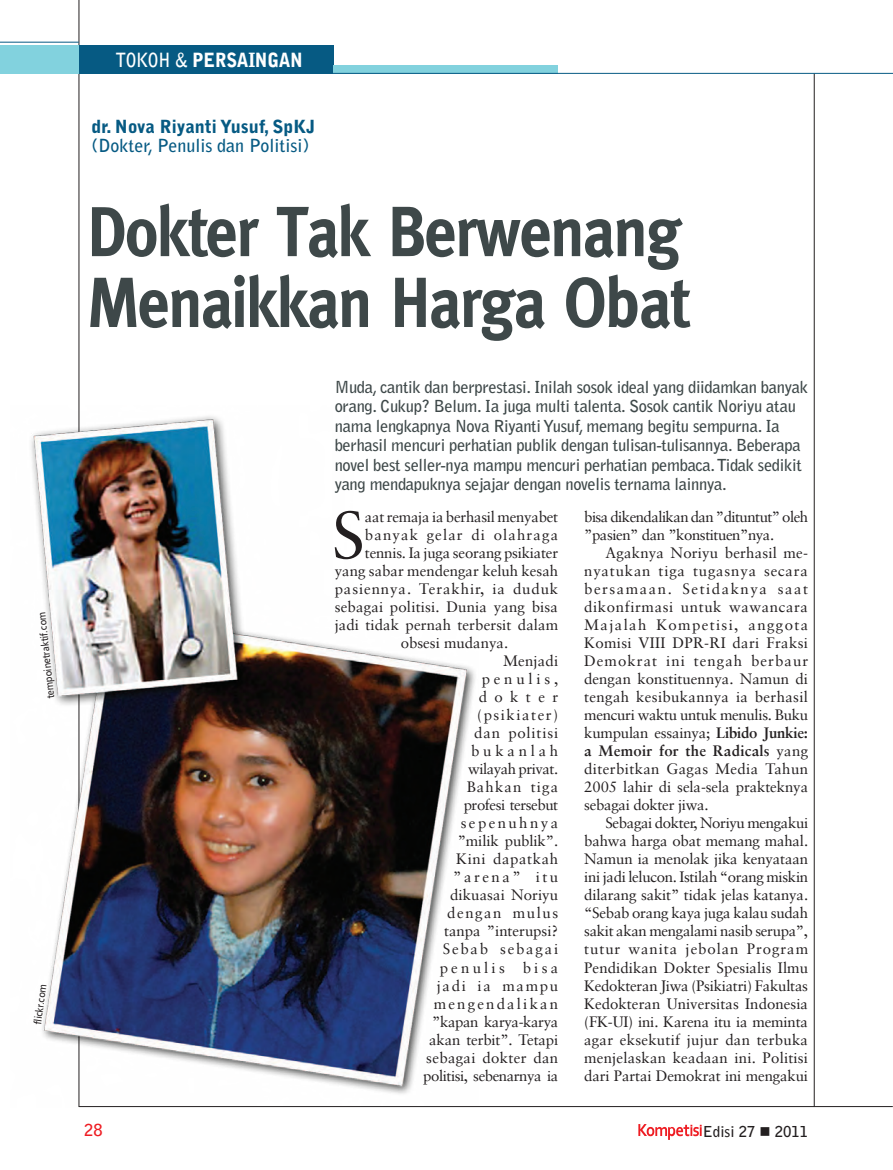
<style>
.page{position:relative;width:893px;height:1170px;background:#fff}
.page>*{position:absolute;margin:0;border:0;box-sizing:border-box;transform-origin:0 0}
.t1{font:700 70.8px/70.8px "Meta";letter-spacing:-.02em;color:#3e4849;scale:.9 1}
.t2{font:66.6px "Sabon";color:#231f20}
.t3{font:900 19.5px "Bell Gothic Std";letter-spacing:-.015em;color:#fff;scale:.9 1}
.t4{font:700 18px "Bell Gothic Std";color:#065a83}
.t5{font:900 18px "Bell Gothic Std";color:#065a83}
.t6{font:700 16.5px/19.5px "Bell Gothic Std";letter-spacing:-.02em;color:#3e4849}
.t7{font:700 16.5px "Bell Gothic Std";color:#ee1d23}
.t8{font:15px/18px "Sabon";color:#231f20;text-align:justify}
.t9{font:15px/18px "Sabon";letter-spacing:-.035em;color:#231f20}
.t10{font:15px "Sabon";letter-spacing:-.03em;color:#231f20}
.t11{font:15px "Sabon";letter-spacing:.075em;color:#231f20}
.t12{font:15px "Sabon";letter-spacing:.06em;color:#231f20}
.t13{font:15px "Sabon";letter-spacing:-.025em;color:#231f20}
.t14{font:15px "Sabon";letter-spacing:.25em;color:#231f20}
.t15{font:15px "Sabon";letter-spacing:.02em;color:#231f20}
.t16{font:15px "Sabon";letter-spacing:.145em;color:#231f20}
.t17{font:700 15px "Bell Gothic Std";color:#231f20}
.t18{font:15px "Sabon";letter-spacing:.04em;color:#231f20}
.t19{font:15px "Sabon";letter-spacing:.115em;color:#231f20}
.t20{font:15px "Sabon";letter-spacing:.1em;color:#231f20}
.t21{font:15px "Sabon";letter-spacing:.055em;color:#231f20}
.t22{font:15px "Sabon";letter-spacing:.105em;color:#231f20}
.t23{font:15px "Sabon";letter-spacing:.215em;color:#231f20}
.t24{font:15px "Sabon";letter-spacing:.11em;color:#231f20}
.t25{font:15px "Sabon";letter-spacing:.16em;color:#231f20}
.t26{font:15px "Sabon";letter-spacing:.165em;color:#231f20}
.t27{font:10.5px "Humanist 777 BT Roman B";color:#231f20;scale:.9 1}
.s1{font-weight:700}
</style>
<div class="page">
<svg style="left:638px;top:1124px;width:64px;height:15px"></svg>
<hr style="left:79px;top:1106px;width:814px;height:1px;background:#231f20">
<hr style="left:814px;top:74px;width:1px;height:1032px;background:#231f20">
<hr style="left:79px;top:0;width:1px;height:1106px;background:#231f20">
<div style="left:0;top:45px;width:85px;height:28px;background:#82d2de"></div>
<div style="left:79px;top:45px;width:255px;height:28px;background:#065a83"></div>
<div style="left:334px;top:65px;width:224px;height:9px;background:#82d2de"></div>
<hr style="left:79px;top:73px;width:814px;height:1px;background:#065a83">
<hr style="left:0;top:42px;width:79px;height:1px;background:#065a83">
<img style="left:31px;top:405px;width:444px;height:701px">
<p class="t27" style="left:44px;top:699px;width:98px;rotate:-96deg">tempoinetraktif.com</p>
<p class="t27" style="left:31px;top:1023px;width:47px;rotate:-82deg">flickr.com</p>
<h3 class="t3" style="left:115px;top:48px;width:210px"><span class="s1">TOKOH &amp;</span> PERSAINGAN</h3>
<p class="t5" style="left:91px;top:116px;width:226px">dr. Nova Riyanti Yusuf, SpKJ</p>
<p class="t4" style="left:91px;top:135px;width:220px">(Dokter, Penulis dan Politisi)</p>
<h1 class="t1" style="left:88px;top:196px;width:670px">Dokter Tak Berwenang<br>Menaikkan Harga Obat</h1>
<p class="t6" style="left:335px;top:377px;width:475px">Muda, cantik dan berprestasi. Inilah sosok ideal yang diidamkan banyak orang. Cukup? Belum. Ia juga multi talenta. Sosok cantik Noriyu atau nama lengkapnya Nova Riyanti Yusuf, memang begitu sempurna. Ia berhasil mencuri perhatian publik dengan tulisan-tulisannya. Beberapa novel best seller-nya mampu mencuri perhatian pembaca. Tidak sedikit yang mendapuknya sejajar dengan novelis ternama lainnya.</p>
<h2 class="t2" style="left:332px;top:494px;width:35px">S</h2>
<p class="t8" style="left:365px;top:508px;width:195px">aat remaja ia berhasil menyabet</p>
<p class="t11" style="left:365px;top:526px;width:195px">banyak gelar di olahraga</p>
<p class="t8" style="left:365px;top:544px;width:195px">tennis. Ia juga seorang psikiater</p>
<p class="t8" style="left:335px;top:562px;width:225px">yang sabar mendengar keluh kesah</p>
<p class="t12" style="left:335px;top:580px;width:225px">pasiennya. Terakhir, ia duduk</p>
<p class="t8" style="left:335px;top:598px;width:225px">sebagai politisi. Dunia yang bisa</p>
<p class="t8" style="left:335px;top:616px;width:225px">jadi tidak pernah terbersit dalam</p>
<p class="t8" style="left:401px;top:634px;width:109px">obsesi mudanya.</p>
<p class="t8" style="left:503px;top:652px;width:57px">Menjadi</p>
<p class="t14" style="left:482px;top:670px;width:78px">penulis,</p>
<p class="t8" style="left:479px;top:688px;width:81px">dokter</p>
<p class="t20" style="left:477px;top:706px;width:82px">(psikiater)</p>
<p class="t21" style="left:474px;top:724px;width:85px">dan politisi</p>
<p class="t14" style="left:471px;top:742px;width:89px">bukanlah</p>
<p class="t10" style="left:468px;top:760px;width:91px">wilayah privat.</p>
<p class="t11" style="left:467px;top:778px;width:93px">Bahkan tiga</p>
<p class="t10" style="left:464px;top:796px;width:96px">profesi tersebut</p>
<p class="t25" style="left:461px;top:814px;width:99px">sepenuhnya</p>
<p class="t8" style="left:458px;top:832px;width:102px">”milik publik”.</p>
<p class="t18" style="left:456px;top:850px;width:104px">Kini dapatkah</p>
<p class="t26" style="left:453px;top:868px;width:106px">”arena” itu</p>
<p class="t8" style="left:450px;top:886px;width:109px">dikuasai Noriyu</p>
<p class="t22" style="left:447px;top:904px;width:112px">dengan mulus</p>
<p class="t8" style="left:444px;top:922px;width:115px">tanpa ”interupsi?</p>
<p class="t19" style="left:443px;top:940px;width:117px">Sebab sebagai</p>
<p class="t23" style="left:440px;top:958px;width:120px">penulis bisa</p>
<p class="t24" style="left:437px;top:976px;width:123px">jadi ia mampu</p>
<p class="t16" style="left:434px;top:994px;width:126px">mengendalikan</p>
<p class="t13" style="left:432px;top:1012px;width:128px">”kapan karya-karya</p>
<p class="t8" style="left:429px;top:1030px;width:130px">akan terbit”. Tetapi</p>
<p class="t15" style="left:426px;top:1048px;width:134px">sebagai dokter dan</p>
<p class="t10" style="left:423px;top:1066px;width:136px">politisi, sebenarnya ia</p>
<p class="t9" style="left:584px;top:508px;width:225px">bisa dikendalikan dan ”dituntut” oleh ”pasien” dan ”konstituen”nya.</p>
<p class="t8" style="left:584px;top:544px;width:225px;text-indent:21px">Agaknya Noriyu berhasil me&shy;nyatukan tiga tugasnya secara bersamaan. Setidaknya saat dikonfirmasi untuk wawancara Majalah Kompetisi, anggota Komisi VIII DPR-RI dari Fraksi Demokrat ini tengah berbaur dengan konstituennya. Namun di tengah kesibukannya ia berhasil mencuri waktu untuk menulis. Buku kumpulan essainya; <span class="s1">Libido Junkie: a Memoir for the Radicals</span> yang diterbitkan Gagas Media Tahun 2005 lahir di sela-sela prakteknya sebagai dokter jiwa.</p>
<p class="t8" style="left:584px;top:814px;width:226px;text-indent:21px">Sebagai dokter, Noriyu mengakui bahwa harga obat memang mahal.<br>Namun ia menolak jika kenyataan ini jadi lelucon. Istilah “orang miskin dilarang sakit” tidak jelas katanya. “Sebab orang kaya juga kalau sudah sakit akan mengalami nasib serupa”, tutur wanita jebolan Program Pendidikan Dokter Spesialis Ilmu Kedokteran Jiwa (Psikiatri) Fakultas Kedokteran Universitas Indonesia (FK-UI) ini. Karena itu ia meminta agar eksekutif jujur dan terbuka menjelaskan keadaan ini. Politisi dari Partai Demokrat ini mengakui</p>
<p class="t7" style="left:84px;top:1119px;width:20px">28</p>
<p class="t17" style="left:703px;top:1122px;width:107px">Edisi 27 ■ 2011</p>
</div>
